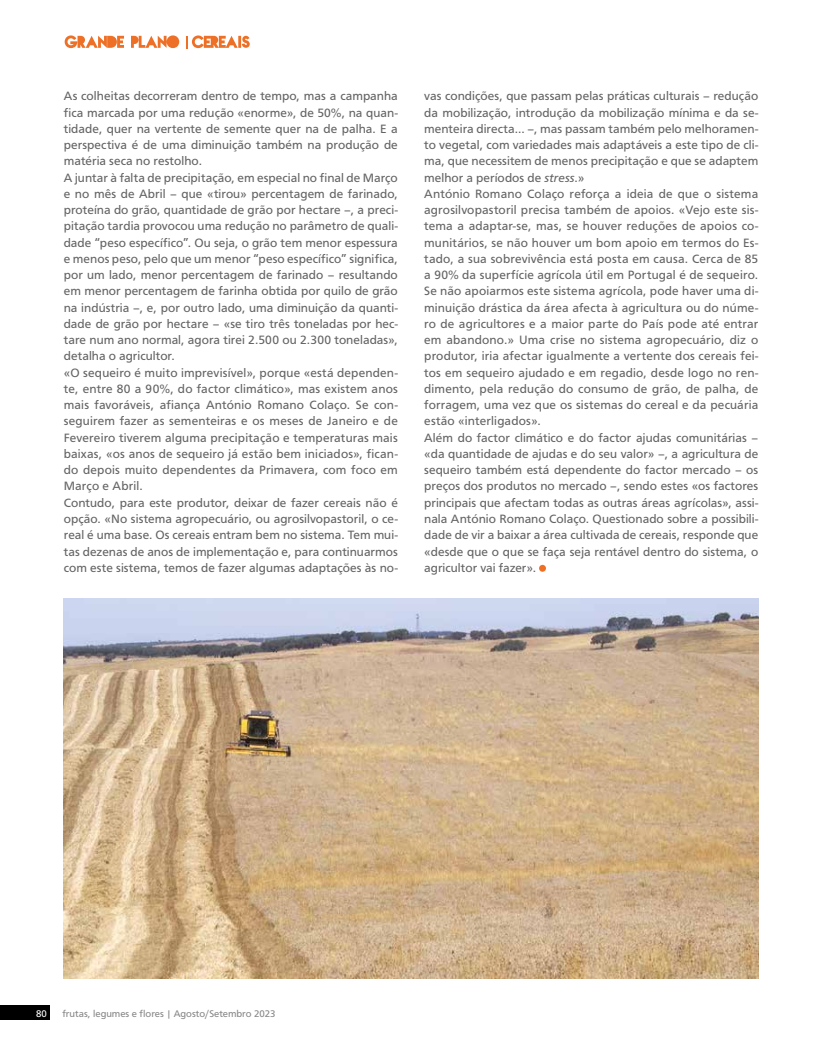
<style>
.page{position:relative;width:815px;height:1053px;background:#fff}
.page>*{position:absolute;margin:0;border:0;box-sizing:border-box;transform-origin:0 0}
.t1{font:12.5px/16.2px "Carto Gothic Std";letter-spacing:.005em;color:#646363}
.t2{font:10px "Carto Gothic Std";color:#878787}
.t3{font:10px "Carto Gothic Std";color:#fff}
.s1{font-style:italic}
</style>
<div class="page">
<div style="left:0;top:1005px;width:50px;height:14px;background:#000"></div>
<svg style="left:186px;top:35px;width:64px;height:14px"></svg>
<svg style="left:65px;top:35px;width:114px;height:13px"></svg>
<div style="left:539px;top:565px;width:7px;height:6px;background:#ed7026;border-radius:50%"></div>
<img style="left:64px;top:598px;width:694px;height:380px">
<p class="t1" style="left:64px;top:88px;width:336px">As colheitas decorreram dentro de tempo, mas a campanha fica marcada por uma redução «enorme», de 50%, na quan&shy;tidade, quer na vertente de semente quer na de palha. E a perspectiva é de uma diminuição também na produção de matéria seca no restolho.<br>A juntar à falta de precipitação, em especial no final de Março e no mês de Abril – que «tirou» percentagem de farinado, proteína do grão, quantidade de grão por hectare –, a preci&shy;pitação tardia provocou uma redução no parâmetro de quali&shy;dade “peso específico”. Ou seja, o grão tem menor espessura e menos peso, pelo que um menor “peso específico” significa, por um lado, menor percentagem de farinado – resultando em menor percentagem de farinha obtida por quilo de grão na indústria –, e, por outro lado, uma diminuição da quanti&shy;dade de grão por hectare – «se tiro três toneladas por hec&shy;tare num ano normal, agora tirei 2.500 ou 2.300 toneladas», detalha o agricultor.<br>«O sequeiro é muito imprevisível», porque «está dependen&shy;te, entre 80 a 90%, do factor climático», mas existem anos mais favoráveis, afiança António Romano Colaço. Se con&shy;seguirem fazer as sementeiras e os meses de Janeiro e de Fevereiro tiverem alguma precipitação e temperaturas mais baixas, «os anos de sequeiro já estão bem iniciados», fican&shy;do depois muito dependentes da Primavera, com foco em Março e Abril.<br>Contudo, para este produtor, deixar de fazer cereais não é opção. «No sistema agropecuário, ou agrosilvopastoril, o ce&shy;real é uma base. Os cereais entram bem no sistema. Tem mui&shy;tas dezenas de anos de implementação e, para continuarmos com este sistema, temos de fazer algumas adaptações às no-</p>
<p class="t1" style="left:424px;top:88px;width:336px">vas condições, que passam pelas práticas culturais – redução da mobilização, introdução da mobilização mínima e da se&shy;menteira directa... –, mas passam também pelo melhoramen&shy;to vegetal, com variedades mais adaptáveis a este tipo de cli&shy;ma, que necessitem de menos precipitação e que se adaptem melhor a períodos de <span class="s1">stress</span>.»<br>António Romano Colaço reforça a ideia de que o sistema agrosilvopastoril precisa também de apoios. «Vejo este sis&shy;tema a adaptar-se, mas, se houver reduções de apoios co&shy;munitários, se não houver um bom apoio em termos do Es&shy;tado, a sua sobrevivência está posta em causa. Cerca de 85 a 90% da superfície agrícola útil em Portugal é de sequeiro.<br>Se não apoiarmos este sistema agrícola, pode haver uma di&shy;minuição drástica da área afecta à agricultura ou do núme&shy;ro de agricultores e a maior parte do País pode até entrar em abandono.» Uma crise no sistema agropecuário, diz o produtor, iria afectar igualmente a vertente dos cereais fei&shy;tos em sequeiro ajudado e em regadio, desde logo no ren&shy;dimento, pela redução do consumo de grão, de palha, de forragem, uma vez que os sistemas do cereal e da pecuária estão «interligados».<br>Além do factor climático e do factor ajudas comunitárias – «da quantidade de ajudas e do seu valor» –, a agricultura de sequeiro também está dependente do factor mercado – os preços dos produtos no mercado –, sendo estes «os factores principais que afectam todas as outras áreas agrícolas», assi&shy;nala António Romano Colaço. Questionado sobre a possibili&shy;dade de vir a baixar a área cultivada de cereais, responde que «desde que o que se faça seja rentável dentro do sistema, o agricultor vai fazer».</p>
<p class="t3" style="left:36px;top:1007px;width:12px">80</p>
<p class="t2" style="left:62px;top:1007px;width:215px">frutas, legumes e flores | Agosto/Setembro 2023</p>
</div>
